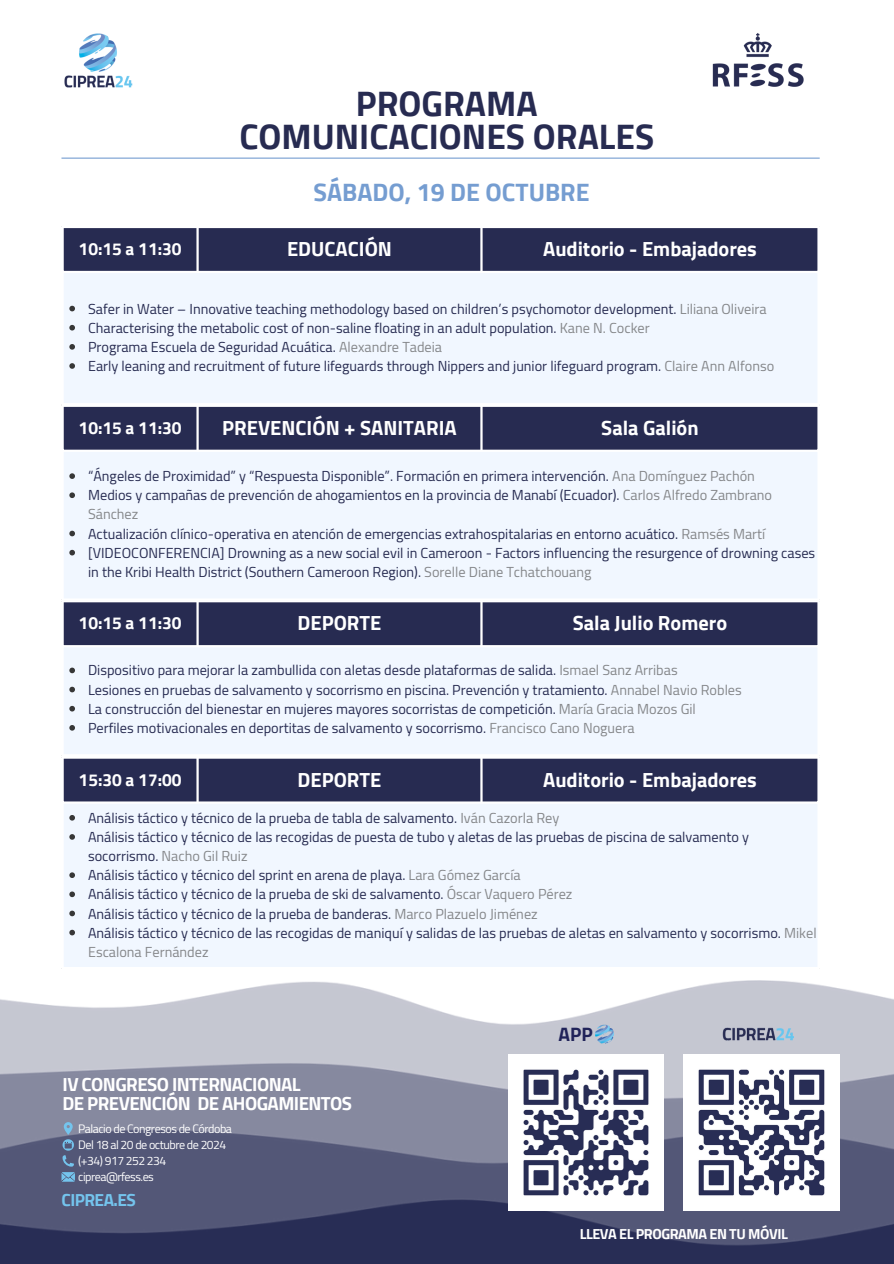
<style>
.page{position:relative;width:894px;height:1264px;background:#fff}
.page>*{position:absolute;margin:0;border:0;box-sizing:border-box;transform-origin:0 0}
.t1{font:700 35.25px/33.3px "Cairo";color:#272b51;text-align:center}
.t2{font:700 25.05px "Cairo";color:#759dd1}
.t3{font:700 20.25px "Cairo";color:#fff}
.t4{font:700 19.2px "Cairo";color:#202359}
.t5{font:700 18.75px/18.9px "Cairo";letter-spacing:-.03em;color:#fff}
.t6{font:700 17.25px "Cairo";color:#fff}
.t7{font:700 17.25px "Cairo";letter-spacing:-.03em;color:#74c4ed}
.t8{font:700 14.4px "Cairo";letter-spacing:-.03em;color:#fff}
.t9{font:14.25px/19.2px "Cairo";color:#272b51}
.t10{font:12.15px "Cairo";letter-spacing:-.04em;color:#fff}
.s1{color:#85878a}
</style>
<div class="page">
<img style="left:0;top:980px;width:893px;height:283px">
<hr style="left:61px;top:157px;width:758px;height:2px;background:#759dd1">
<div style="left:64px;top:228px;width:753px;height:43px;background:#272b51"></div>
<div style="left:62px;top:272px;width:756px;height:132px;background:#f1f7ff"></div>
<svg style="left:69px;top:306px;width:6px;height:5px"></svg>
<svg style="left:69px;top:325px;width:6px;height:5px"></svg>
<svg style="left:69px;top:344px;width:6px;height:5px"></svg>
<svg style="left:69px;top:363px;width:6px;height:6px"></svg>
<hr style="left:61px;top:228px;width:3px;height:175px;background:#fff">
<hr style="left:196px;top:228px;width:3px;height:43px;background:#fff">
<hr style="left:480px;top:228px;width:2px;height:43px;background:#fff">
<hr style="left:817px;top:228px;width:2px;height:175px;background:#fff">
<hr style="left:61px;top:271px;width:758px;height:2px;background:#fff">
<hr style="left:61px;top:403px;width:758px;height:2px;background:#fff">
<div style="left:64px;top:407px;width:753px;height:42px;background:#272b51"></div>
<div style="left:62px;top:450px;width:756px;height:150px;background:#f1f7ff"></div>
<svg style="left:69px;top:473px;width:6px;height:6px"></svg>
<svg style="left:69px;top:492px;width:6px;height:6px"></svg>
<svg style="left:69px;top:530px;width:6px;height:6px"></svg>
<svg style="left:69px;top:550px;width:6px;height:5px"></svg>
<hr style="left:61px;top:407px;width:3px;height:191px;background:#fff">
<hr style="left:196px;top:407px;width:3px;height:42px;background:#fff">
<hr style="left:480px;top:407px;width:2px;height:42px;background:#fff">
<hr style="left:817px;top:407px;width:2px;height:191px;background:#fff">
<hr style="left:61px;top:449px;width:758px;height:3px;background:#fff">
<hr style="left:61px;top:598px;width:758px;height:2px;background:#fff">
<div style="left:64px;top:602px;width:753px;height:43px;background:#272b51"></div>
<div style="left:62px;top:646px;width:756px;height:109px;background:#f1f7ff"></div>
<svg style="left:69px;top:667px;width:6px;height:6px"></svg>
<svg style="left:69px;top:686px;width:6px;height:6px"></svg>
<svg style="left:69px;top:706px;width:6px;height:5px"></svg>
<svg style="left:69px;top:725px;width:6px;height:5px"></svg>
<hr style="left:61px;top:602px;width:3px;height:152px;background:#fff">
<hr style="left:196px;top:602px;width:3px;height:43px;background:#fff">
<hr style="left:480px;top:602px;width:2px;height:43px;background:#fff">
<hr style="left:817px;top:602px;width:2px;height:152px;background:#fff">
<hr style="left:61px;top:645px;width:758px;height:2px;background:#fff">
<hr style="left:61px;top:754px;width:758px;height:2px;background:#fff">
<div style="left:64px;top:758px;width:753px;height:43px;background:#272b51"></div>
<div style="left:62px;top:802px;width:756px;height:166px;background:#f1f7ff"></div>
<svg style="left:69px;top:815px;width:6px;height:5px"></svg>
<svg style="left:69px;top:834px;width:6px;height:5px"></svg>
<svg style="left:69px;top:872px;width:6px;height:6px"></svg>
<svg style="left:69px;top:891px;width:6px;height:6px"></svg>
<svg style="left:69px;top:910px;width:6px;height:6px"></svg>
<svg style="left:69px;top:929px;width:6px;height:6px"></svg>
<hr style="left:61px;top:758px;width:3px;height:208px;background:#fff">
<hr style="left:196px;top:758px;width:3px;height:43px;background:#fff">
<hr style="left:480px;top:758px;width:2px;height:43px;background:#fff">
<hr style="left:817px;top:758px;width:2px;height:208px;background:#fff">
<hr style="left:61px;top:801px;width:758px;height:2px;background:#fff">
<hr style="left:61px;top:966px;width:758px;height:3px;background:#fff">
<svg style="left:62px;top:1122px;width:12px;height:44px"></svg>
<svg style="left:61px;top:1172px;width:14px;height:9px"></svg>
<img style="left:683px;top:1054px;width:155px;height:156px">
<img style="left:508px;top:1054px;width:155px;height:156px">
<img style="left:722px;top:1025px;width:77px;height:16px">
<img style="left:595px;top:1024px;width:19px;height:20px">
<img style="left:712px;top:33px;width:91px;height:54px">
<img style="left:64px;top:33px;width:69px;height:55px">
<p class="t1" style="left:239px;top:87px;width:416px">PROGRAMA<br>COMUNICACIONES ORALES</p>
<p class="t2" style="left:313px;top:178px;width:278px">SÁBADO, 19 DE OCTUBRE</p>
<h1 class="t6" style="left:79px;top:239px;width:104px">10:15 a 11:30</h1>
<p class="t3" style="left:287px;top:237px;width:106px">EDUCACIÓN</p>
<h2 class="t3" style="left:543px;top:237px;width:215px">Auditorio - Embajadores</h2>
<p class="t9" style="left:88px;top:299px;width:680px">Safer in Water – Innovative teaching methodology based on children’s psychomotor development. <span class="s1">Liliana Oliveira</span></p>
<p class="t9" style="left:88px;top:318px;width:563px">Characterising the metabolic cost of non-saline floating in an adult population. <span class="s1">Kane N. Cocker</span></p>
<p class="t9" style="left:88px;top:337px;width:355px">Programa Escuela de Seguridad Acuática. <span class="s1">Alexandre Tadeia</span></p>
<p class="t9" style="left:88px;top:356px;width:687px">Early leaning and recruitment of future lifeguards through Nippers and junior lifeguard program. <span class="s1">Claire Ann Alfonso</span></p>
<p class="t6" style="left:79px;top:418px;width:104px">10:15 a 11:30</p>
<p class="t3" style="left:222px;top:416px;width:236px">PREVENCIÓN + SANITARIA</p>
<p class="t3" style="left:601px;top:416px;width:99px">Sala Galión</p>
<p class="t9" style="left:88px;top:466px;width:668px">“Ángeles de Proximidad” y “Respuesta Disponible”. Formación en primera intervención. <span class="s1">Ana Domínguez Pachón</span></p>
<p class="t9" style="left:88px;top:486px;width:685px">Medios y campañas de prevención de ahogamientos en la provincia de Manabí (Ecuador). <span class="s1">Carlos Alfredo Zambrano<br>Sánchez</span></p>
<p class="t9" style="left:88px;top:524px;width:678px">Actualización clínico-operativa en atención de emergencias extrahospitalarias en entorno acuático. <span class="s1">Ramsés Martí</span></p>
<p class="t9" style="left:88px;top:543px;width:728px">[VIDEOCONFERENCIA] Drowning as a new social evil in Cameroon - Factors influencing the resurgence of drowning cases in the Kribi Health District (Southern Cameroon Region). <span class="s1">Sorelle Diane Tchatchouang</span></p>
<p class="t6" style="left:79px;top:613px;width:104px">10:15 a 11:30</p>
<p class="t3" style="left:297px;top:611px;width:85px">DEPORTE</p>
<p class="t3" style="left:572px;top:611px;width:156px">Sala Julio Romero</p>
<p class="t9" style="left:88px;top:661px;width:591px">Dispositivo para mejorar la zambullida con aletas desde plataformas de salida. <span class="s1">Ismael Sanz Arribas</span></p>
<p class="t9" style="left:88px;top:680px;width:655px">Lesiones en pruebas de salvamento y socorrismo en piscina. Prevención y tratamiento. <span class="s1">Annabel Navio Robles</span></p>
<p class="t9" style="left:88px;top:699px;width:609px">La construcción del bienestar en mujeres mayores socorristas de competición. <span class="s1">María Gracia Mozos Gil</span></p>
<p class="t9" style="left:88px;top:718px;width:548px">Perfiles motivacionales en deportitas de salvamento y socorrismo. <span class="s1">Francisco Cano Noguera</span></p>
<p class="t6" style="left:79px;top:769px;width:104px">15:30 a 17:00</p>
<p class="t3" style="left:297px;top:768px;width:85px">DEPORTE</p>
<p class="t3" style="left:543px;top:768px;width:215px">Auditorio - Embajadores</p>
<p class="t9" style="left:88px;top:808px;width:472px">Análisis táctico y técnico de la prueba de tabla de salvamento. <span class="s1">Iván Cazorla Rey</span></p>
<p class="t9" style="left:88px;top:827px;width:662px">Análisis táctico y técnico de las recogidas de puesta de tubo y aletas de las pruebas de piscina de salvamento y socorrismo. <span class="s1">Nacho Gil Ruiz</span></p>
<p class="t9" style="left:88px;top:865px;width:434px">Análisis táctico y técnico del sprint en arena de playa. <span class="s1">Lara Gómez García</span></p>
<p class="t9" style="left:88px;top:884px;width:485px">Análisis táctico y técnico de la prueba de ski de salvamento. <span class="s1">Óscar Vaquero Pérez</span></p>
<p class="t9" style="left:88px;top:904px;width:451px">Análisis táctico y técnico de la prueba de banderas. <span class="s1">Marco Plazuelo Jiménez</span></p>
<p class="t9" style="left:88px;top:923px;width:730px">Análisis táctico y técnico de las recogidas de maniquí y salidas de las pruebas de aletas en salvamento y socorrismo. <span class="s1">Mikel<br>Escalona Fernández</span></p>
<h3 class="t5" style="left:62px;top:1075px;width:291px">IV CONGRESO INTERNACIONAL<br>DE PREVENCIÓN DE AHOGAMIENTOS</h3>
<p class="t10" style="left:78px;top:1121px;width:155px">Palacio de Congresos de Córdoba</p>
<p class="t10" style="left:78px;top:1137px;width:150px">Del 18 al 20 de octubre de 2024</p>
<p class="t10" style="left:78px;top:1153px;width:89px">(+34) 917 252 234</p>
<p class="t10" style="left:78px;top:1169px;width:77px">ciprea@rfess.es</p>
<h3 class="t7" style="left:61px;top:1189px;width:76px">CIPREA.ES</h3>
<p class="t4" style="left:558px;top:1023px;width:36px">APP</p>
<p class="t8" style="left:579px;top:1225px;width:209px">LLEVA EL PROGRAMA EN TU MÓVIL</p>
</div>
